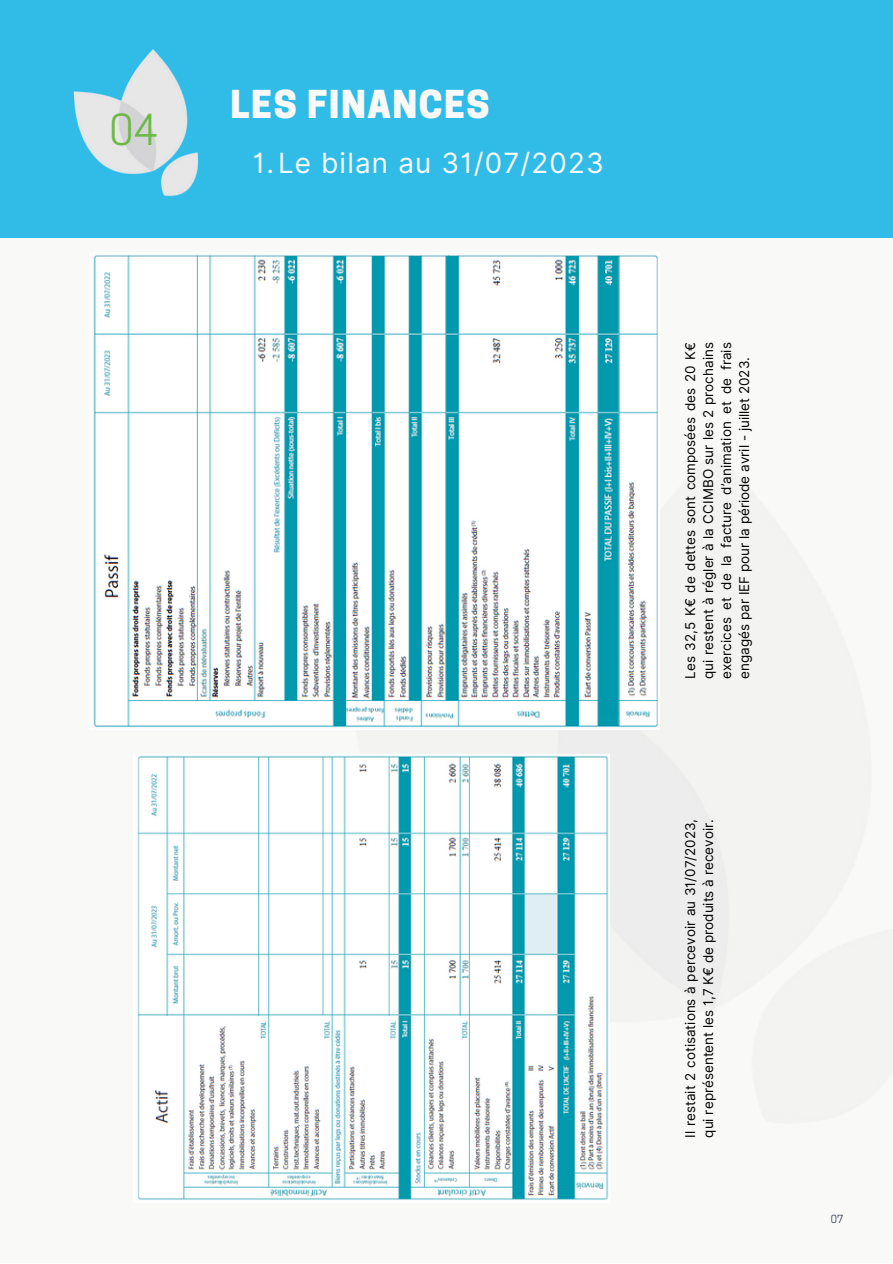
<style>
.page{position:relative;width:893px;height:1264px;background:#fff}
.page>*{position:absolute;margin:0;border:0;box-sizing:border-box;transform-origin:0 0}
.t1{font:40.2px "Cooper Hewitt";color:#6db948}
.t2{font:800 36.15px "Cooper Hewitt";letter-spacing:.04em;color:#f9faf7}
.t3{font:27.9px "Inter";letter-spacing:.04em;color:#f9faf7}
.t4{font:13.5px/18px "Inter";color:#000}
.t5{font:10.5px "Cooper Hewitt";color:#313656}
</style>
<div class="page">
<div style="left:0;top:0;width:892px;height:1262px;background:#f9faf7"></div>
<div style="left:0;top:0;width:892px;height:238px;background:#31bce8"></div>
<img style="left:73px;top:49px;width:125px;height:148px">
<img style="left:137px;top:754px;width:472px;height:446px">
<img style="left:93px;top:255px;width:566px;height:474px">
<p class="t1" style="left:110px;top:115px;width:50px">04</p>
<p class="t2" style="left:231px;top:91px;width:260px">LES FINANCES</p>
<p class="t3" style="left:253px;top:146px;width:352px">1.Le bilan au 31/07/2023</p>
<p class="t4" style="left:681px;top:678px;width:338px;text-align:justify;rotate:-90deg">Les 32,5 K€ de dettes sont composées des 20 K€ qui restent à régler à la CCIMBO sur les 2 prochains exercices et de la facture d’animation et de frais engagés par IEF pour la période avril - juillet 2023.</p>
<p class="t4" style="left:681px;top:1137px;width:320px;rotate:-90deg">Il restait 2 cotisations à percevoir au 31/07/2023, qui représentent les 1,7 K€ de produits à recevoir.</p>
<p class="t5" style="left:830px;top:1215px;width:14px">07</p>
</div>
